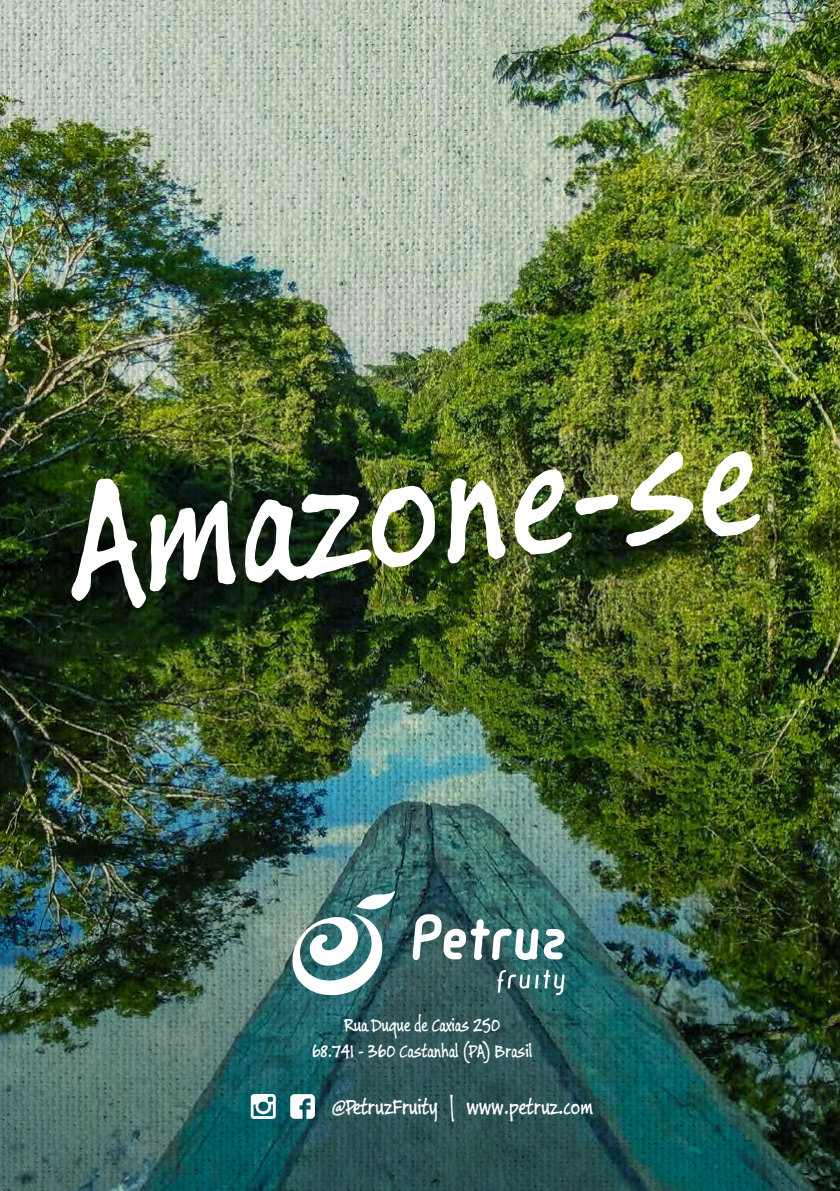
<style>
.page{position:relative;width:840px;height:1191px;background:#fff}
.page>*{position:absolute;margin:0;border:0;box-sizing:border-box;transform-origin:0 0}
.t1{font:182px "Buxton Sketch";color:#fff;scale:.9 1}
.t2{font:24px "Buxton Sketch";letter-spacing:-.015em;color:#fff;scale:.9 1}
.t3{font:20px/25.4px "Buxton Sketch";letter-spacing:-.015em;color:#fff;text-align:center;scale:.9 1}
</style>
<div class="page">
<img style="left:0;top:0;width:839px;height:1191px">
<svg style="left:289px;top:890px;width:106px;height:107px"></svg>
<svg style="left:412px;top:914px;width:152px;height:46px"></svg>
<svg style="left:497px;top:969px;width:67px;height:26px;background:#537f80"></svg>
<svg style="left:290px;top:1094px;width:25px;height:24px"></svg>
<svg style="left:251px;top:1094px;width:24px;height:25px"></svg>
<h1 class="t1" style="left:53px;top:418px;width:765px;rotate:-6deg">Amazone-se</h1>
<p class="t3" style="left:312px;top:1012px;width:246px">Rua Duque de Caxias 250<br>68.741 - 360 Castanhal (PA) Brasil</p>
<p class="t2" style="left:331px;top:1089px;width:292px">@PetruzFruity | www.petruz.com</p>
</div>
